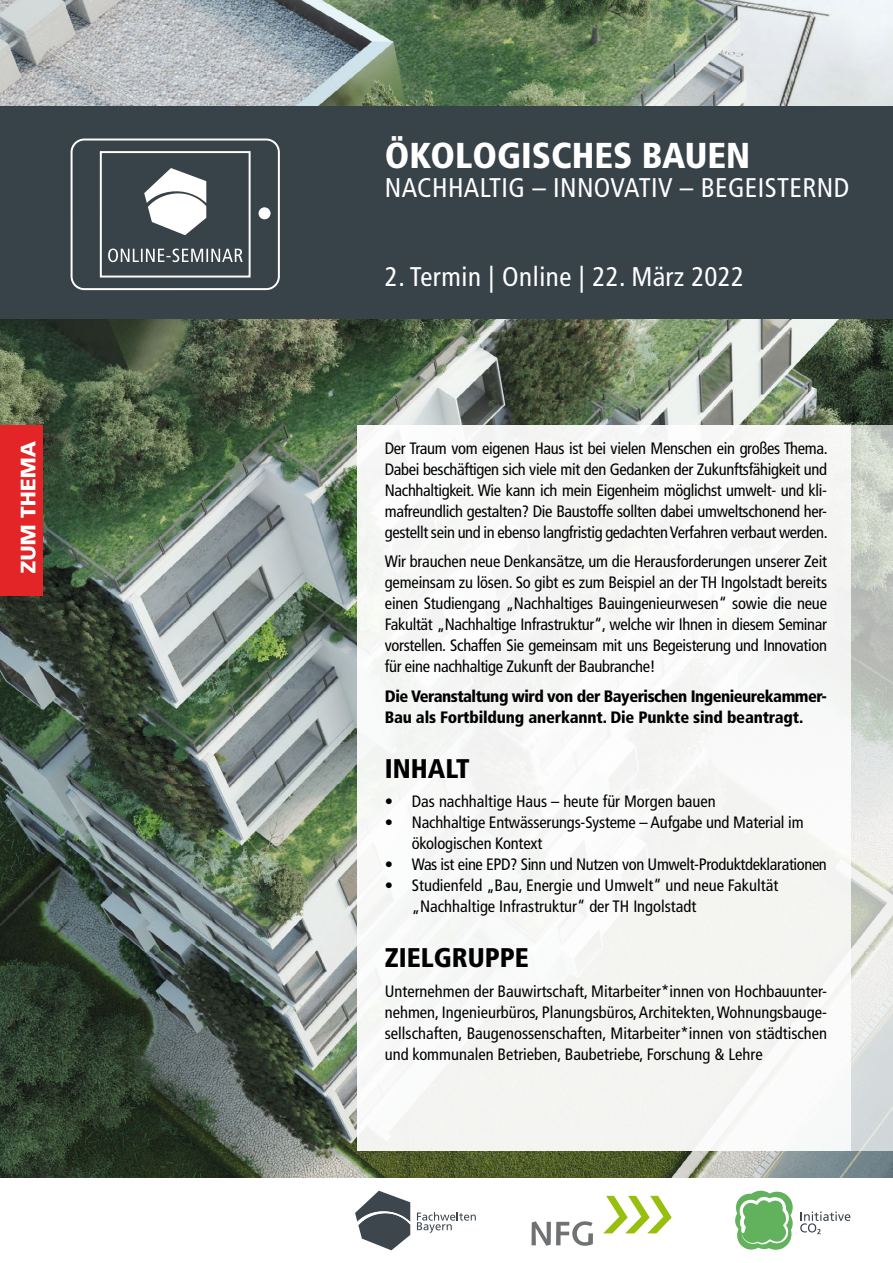
<style>
.page{position:relative;width:893px;height:1263px;background:#fff}
.page>*{position:absolute;margin:0;border:0;box-sizing:border-box;transform-origin:0 0}
.t1{font:900 condensed 36px "Frutiger";color:#fff}
.t2{font:condensed 27px "Frutiger";letter-spacing:.015em;color:#fff}
.t3{font:900 condensed 27px "Frutiger";color:#000}
.t4{font:condensed 16.5px/21px "Frutiger";letter-spacing:-.01em;color:#000;text-align:justify}
.t5{font:900 condensed 16.5px/21px "Frutiger";letter-spacing:-.03em;color:#000}
</style>
<div class="page">
<img style="left:0;top:0;width:893px;height:1178px">
<svg style="left:850px;top:425px;width:43px;height:725px;background:#d5d9d4"></svg>
<div style="left:357px;top:425px;width:493px;height:725px;background:#f5f6f4"></div>
<div style="left:0;top:425px;width:43px;height:170px;background:#e42528"></div>
<svg style="left:21px;top:441px;width:15px;height:132px"></svg>
<div style="left:0;top:106px;width:893px;height:213px;background:#384249"></div>
<svg style="left:417px;top:1212px;width:59px;height:21px"></svg>
<svg style="left:355px;top:1191px;width:55px;height:59px"></svg>
<svg style="left:603px;top:1196px;width:69px;height:37px"></svg>
<svg style="left:531px;top:1221px;width:62px;height:25px"></svg>
<svg style="left:800px;top:1211px;width:50px;height:23px"></svg>
<svg style="left:735px;top:1191px;width:58px;height:59px"></svg>
<svg style="left:70px;top:138px;width:210px;height:153px"></svg>
<h1 class="t1" style="left:385px;top:134px;width:367px">ÖKOLOGISCHES BAUEN</h1>
<h2 class="t2" style="left:385px;top:172px;width:466px">NACHHALTIG – INNOVATIV – BEGEISTERND</h2>
<h2 class="t2" style="left:385px;top:260px;width:361px">2. Termin | Online | 22. März 2022</h2>
<p class="t4" style="left:385px;top:437px;width:444px">Der Traum vom eigenen Haus ist bei vielen Menschen ein großes Thema.<br>Dabei beschäftigen sich viele mit den Gedanken der Zukunftsfähigkeit und Nachhaltigkeit. Wie kann ich mein Eigenheim möglichst umwelt- und kli&shy;mafreundlich gestalten? Die Baustoffe sollten dabei umweltschonend her&shy;gestellt sein und in ebenso langfristig gedachten Verfahren verbaut werden.</p>
<p class="t4" style="left:385px;top:551px;width:444px">Wir brauchen neue Denkansätze, um die Herausforderungen unserer Zeit gemeinsam zu lösen. So gibt es zum Beispiel an der TH Ingolstadt bereits einen Studiengang „Nachhaltiges Bauingenieurwesen“ sowie die neue Fakultät „Nachhaltige Infrastruktur“, welche wir Ihnen in diesem Seminar vorstellen. Schaffen Sie gemeinsam mit uns Begeisterung und Innovation für eine nachhaltige Zukunft der Baubranche!</p>
<p class="t5" style="left:385px;top:685px;width:444px">Die Veranstaltung wird von der Bayerischen Ingenieurekammer-<br>Bau als Fortbildung anerkannt. Die Punkte sind beantragt.</p>
<h2 class="t3" style="left:385px;top:752px;width:86px">INHALT</h2>
<p class="t4" style="left:385px;top:791px;width:332px">• Das nachhaltige Haus – heute für Morgen bauen</p>
<p class="t4" style="left:412px;top:812px;width:393px;text-indent:-27px">• Nachhaltige Entwässerungs-Systeme – Aufgabe und Material im ökologischen Kontext</p>
<p class="t4" style="left:385px;top:854px;width:444px">• Was ist eine EPD? Sinn und Nutzen von Umwelt-Produktdeklarationen</p>
<p class="t4" style="left:412px;top:875px;width:368px;text-indent:-27px">• Studienfeld „Bau, Energie und Umwelt“ und neue Fakultät „Nachhaltige Infrastruktur“ der TH Ingolstadt</p>
<h2 class="t3" style="left:385px;top:941px;width:146px">ZIELGRUPPE</h2>
<p class="t4" style="left:385px;top:980px;width:444px">Unternehmen der Bauwirtschaft, Mitarbeiter*innen von Hochbauunter&shy;nehmen, Ingenieurbüros, Planungsbüros, Architekten, Wohnungsbauge&shy;sellschaften, Baugenossenschaften, Mitarbeiter*innen von städtischen und kommunalen Betrieben, Baubetriebe, Forschung &amp; Lehre</p>
</div>
